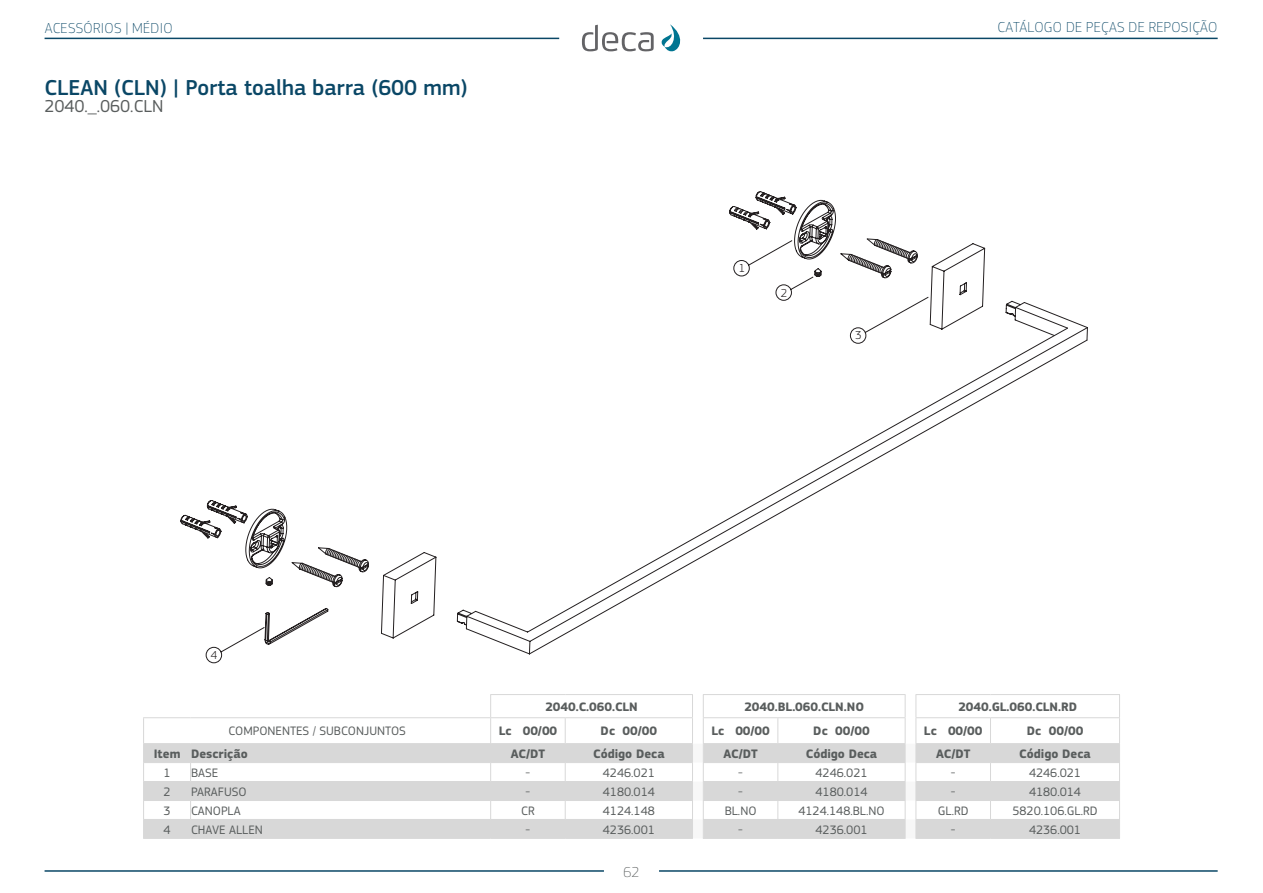
<style>
.page{position:relative;width:1263px;height:893px;background:#fff}
.page>*{position:absolute;margin:0;border:0;box-sizing:border-box;transform-origin:0 0}
.t1{font:500 22.5px "PF Square Sans Pro";color:#0a4766}
.t2{font:18px "PF Square Sans Pro";color:#595d5d}
.t3{font:100 15px "PF Square Sans Pro";letter-spacing:.02em;color:#0a4766}
.t4{font:100 15px "PF Square Sans Pro";color:#595d5d}
.t5{font:12.75px "PF Square Sans Pro";color:#595d5d}
.t6{font:700 12.75px "PF Square Sans Pro";color:#595d5d}
.t7{font:300 12px "PF Square Sans Pro";color:#231f20}
</style>
<div class="page">
<svg style="left:755px;top:191px;width:78px;height:15px"></svg>
<svg style="left:729px;top:206px;width:359px;height:135px"></svg>
<svg style="left:205px;top:239px;width:724px;height:424px"></svg>
<svg style="left:144px;top:744px;width:975px;height:94px;fill:#d8d8d8"></svg>
<hr style="left:490px;top:694px;width:75px;height:1px;background:#d8d8d8">
<hr style="left:565px;top:694px;width:128px;height:1px;background:#d8d8d8">
<hr style="left:703px;top:694px;width:75px;height:1px;background:#d8d8d8">
<hr style="left:778px;top:694px;width:127px;height:1px;background:#d8d8d8">
<hr style="left:915px;top:694px;width:75px;height:1px;background:#d8d8d8">
<hr style="left:990px;top:694px;width:130px;height:1px;background:#d8d8d8">
<hr style="left:143px;top:717px;width:48px;height:1px;background:#d8d8d8">
<hr style="left:191px;top:717px;width:299px;height:1px;background:#d8d8d8">
<hr style="left:490px;top:717px;width:75px;height:1px;background:#d8d8d8">
<hr style="left:565px;top:717px;width:128px;height:1px;background:#d8d8d8">
<hr style="left:915px;top:717px;width:75px;height:1px;background:#d8d8d8">
<hr style="left:990px;top:717px;width:130px;height:1px;background:#d8d8d8">
<hr style="left:143px;top:743px;width:48px;height:1px;background:#d8d8d8">
<hr style="left:191px;top:743px;width:300px;height:1px;background:#d8d8d8">
<hr style="left:491px;top:743px;width:74px;height:1px;background:#d8d8d8">
<hr style="left:565px;top:743px;width:128px;height:1px;background:#d8d8d8">
<hr style="left:915px;top:743px;width:75px;height:1px;background:#d8d8d8">
<hr style="left:990px;top:743px;width:130px;height:1px;background:#d8d8d8">
<hr style="left:143px;top:762px;width:48px;height:1px;background:#d8d8d8">
<hr style="left:191px;top:762px;width:300px;height:1px;background:#d8d8d8">
<hr style="left:491px;top:762px;width:74px;height:1px;background:#d8d8d8">
<hr style="left:565px;top:762px;width:128px;height:1px;background:#d8d8d8">
<hr style="left:915px;top:762px;width:75px;height:1px;background:#d8d8d8">
<hr style="left:990px;top:762px;width:130px;height:1px;background:#d8d8d8">
<hr style="left:143px;top:781px;width:48px;height:1px;background:#d8d8d8">
<hr style="left:191px;top:781px;width:300px;height:1px;background:#d8d8d8">
<hr style="left:491px;top:781px;width:74px;height:1px;background:#d8d8d8">
<hr style="left:565px;top:781px;width:128px;height:1px;background:#d8d8d8">
<hr style="left:915px;top:781px;width:75px;height:1px;background:#d8d8d8">
<hr style="left:990px;top:781px;width:130px;height:1px;background:#d8d8d8">
<hr style="left:143px;top:800px;width:48px;height:1px;background:#d8d8d8">
<hr style="left:191px;top:800px;width:300px;height:1px;background:#d8d8d8">
<hr style="left:491px;top:800px;width:74px;height:1px;background:#d8d8d8">
<hr style="left:565px;top:800px;width:128px;height:1px;background:#d8d8d8">
<hr style="left:915px;top:800px;width:75px;height:1px;background:#d8d8d8">
<hr style="left:990px;top:800px;width:130px;height:1px;background:#d8d8d8">
<svg style="left:143px;top:718px;width:1px;height:120px"></svg>
<hr style="left:143px;top:819px;width:48px;height:1px;background:#d8d8d8">
<hr style="left:191px;top:819px;width:300px;height:1px;background:#d8d8d8">
<hr style="left:491px;top:819px;width:74px;height:1px;background:#d8d8d8">
<hr style="left:565px;top:819px;width:128px;height:1px;background:#d8d8d8">
<hr style="left:915px;top:819px;width:75px;height:1px;background:#d8d8d8">
<hr style="left:990px;top:819px;width:130px;height:1px;background:#d8d8d8">
<svg style="left:190px;top:744px;width:1px;height:94px"></svg>
<svg style="left:490px;top:695px;width:1px;height:143px"></svg>
<svg style="left:565px;top:718px;width:1px;height:120px"></svg>
<svg style="left:692px;top:695px;width:224px;height:143px"></svg>
<svg style="left:990px;top:718px;width:1px;height:120px"></svg>
<svg style="left:1119px;top:695px;width:1px;height:143px"></svg>
<hr style="left:143px;top:838px;width:48px;height:1px;background:#d8d8d8">
<hr style="left:191px;top:838px;width:300px;height:1px;background:#d8d8d8">
<hr style="left:491px;top:838px;width:74px;height:1px;background:#d8d8d8">
<hr style="left:565px;top:838px;width:128px;height:1px;background:#d8d8d8">
<hr style="left:703px;top:838px;width:75px;height:1px;background:#d8d8d8">
<hr style="left:778px;top:838px;width:127px;height:1px;background:#d8d8d8">
<hr style="left:915px;top:838px;width:75px;height:1px;background:#d8d8d8">
<hr style="left:990px;top:838px;width:130px;height:1px;background:#d8d8d8">
<svg style="left:582px;top:25px;width:72px;height:26px"></svg>
<svg style="left:661px;top:24px;width:20px;height:28px"></svg>
<hr style="left:45px;top:38px;width:514px;height:1px;background:#0a4766">
<hr style="left:45px;top:870px;width:559px;height:2px;background:#0a4766">
<hr style="left:703px;top:38px;width:515px;height:1px;background:#0a4766">
<hr style="left:659px;top:870px;width:559px;height:2px;background:#0a4766">
<p class="t3" style="left:45px;top:19px;width:129px">ACESSÓRIOS | MÉDIO</p>
<p class="t3" style="left:997px;top:18px;width:222px">CATÁLOGO DE PEÇAS DE REPOSIÇÃO</p>
<h1 class="t1" style="left:45px;top:74px;width:424px">CLEAN (CLN) | Porta toalha barra (600 mm)</h1>
<h2 class="t2" style="left:45px;top:95px;width:120px">2040._.060.CLN</h2>
<p class="t7" style="left:211px;top:648px;width:8px">4</p>
<p class="t7" style="left:739px;top:261px;width:8px">1</p>
<p class="t7" style="left:781px;top:285px;width:8px">2</p>
<p class="t7" style="left:855px;top:328px;width:8px">3</p>
<p class="t6" style="left:545px;top:699px;width:94px">2040.C.060.CLN</p>
<p class="t6" style="left:744px;top:699px;width:121px">2040.BL.060.CLN.NO</p>
<p class="t6" style="left:958px;top:699px;width:120px">2040.GL.060.CLN.RD</p>
<p class="t5" style="left:228px;top:724px;width:179px">COMPONENTES / SUBCONJUNTOS</p>
<p class="t6" style="left:499px;top:724px;width:60px">Lc 00/00</p>
<p class="t6" style="left:601px;top:724px;width:58px">Dc 00/00</p>
<p class="t6" style="left:711px;top:724px;width:60px">Lc 00/00</p>
<p class="t6" style="left:813px;top:724px;width:58px">Dc 00/00</p>
<p class="t6" style="left:924px;top:724px;width:60px">Lc 00/00</p>
<p class="t6" style="left:1027px;top:724px;width:58px">Dc 00/00</p>
<p class="t6" style="left:154px;top:746px;width:95px">Item Descrição</p>
<p class="t6" style="left:511px;top:746px;width:36px">AC/DT</p>
<p class="t6" style="left:593px;top:746px;width:73px">Código Deca</p>
<p class="t6" style="left:723px;top:746px;width:36px">AC/DT</p>
<p class="t6" style="left:806px;top:746px;width:73px">Código Deca</p>
<p class="t6" style="left:936px;top:746px;width:36px">AC/DT</p>
<p class="t6" style="left:1019px;top:746px;width:73px">Código Deca</p>
<p class="t5" style="left:164px;top:765px;width:9px">1</p>
<p class="t5" style="left:191px;top:765px;width:29px">BASE</p>
<p class="t5" style="left:526px;top:765px;width:6px">-</p>
<p class="t5" style="left:603px;top:765px;width:53px">4246.021</p>
<p class="t5" style="left:738px;top:765px;width:6px">-</p>
<p class="t5" style="left:815px;top:765px;width:53px">4246.021</p>
<p class="t5" style="left:951px;top:765px;width:6px">-</p>
<p class="t5" style="left:1029px;top:765px;width:53px">4246.021</p>
<p class="t5" style="left:164px;top:784px;width:9px">2</p>
<p class="t5" style="left:191px;top:784px;width:57px">PARAFUSO</p>
<p class="t5" style="left:526px;top:784px;width:6px">-</p>
<p class="t5" style="left:603px;top:784px;width:53px">4180.014</p>
<p class="t5" style="left:738px;top:784px;width:6px">-</p>
<p class="t5" style="left:815px;top:784px;width:53px">4180.014</p>
<p class="t5" style="left:951px;top:784px;width:6px">-</p>
<p class="t5" style="left:1029px;top:784px;width:53px">4180.014</p>
<p class="t5" style="left:164px;top:803px;width:9px">3</p>
<p class="t5" style="left:191px;top:803px;width:51px">CANOPLA</p>
<p class="t5" style="left:521px;top:803px;width:15px">CR</p>
<p class="t5" style="left:603px;top:803px;width:53px">4124.148</p>
<p class="t5" style="left:725px;top:803px;width:33px">BL.NO</p>
<p class="t5" style="left:798px;top:803px;width:88px">4124.148.BL.NO</p>
<p class="t5" style="left:938px;top:803px;width:32px">GL.RD</p>
<p class="t5" style="left:1012px;top:803px;width:87px">5820.106.GL.RD</p>
<p class="t5" style="left:164px;top:822px;width:9px">4</p>
<p class="t5" style="left:191px;top:822px;width:73px">CHAVE ALLEN</p>
<p class="t5" style="left:526px;top:822px;width:6px">-</p>
<p class="t5" style="left:603px;top:822px;width:53px">4236.001</p>
<p class="t5" style="left:738px;top:822px;width:6px">-</p>
<p class="t5" style="left:815px;top:822px;width:53px">4236.001</p>
<p class="t5" style="left:951px;top:822px;width:6px">-</p>
<p class="t5" style="left:1029px;top:822px;width:53px">4236.001</p>
<p class="t4" style="left:623px;top:864px;width:17px">62</p>
</div>
